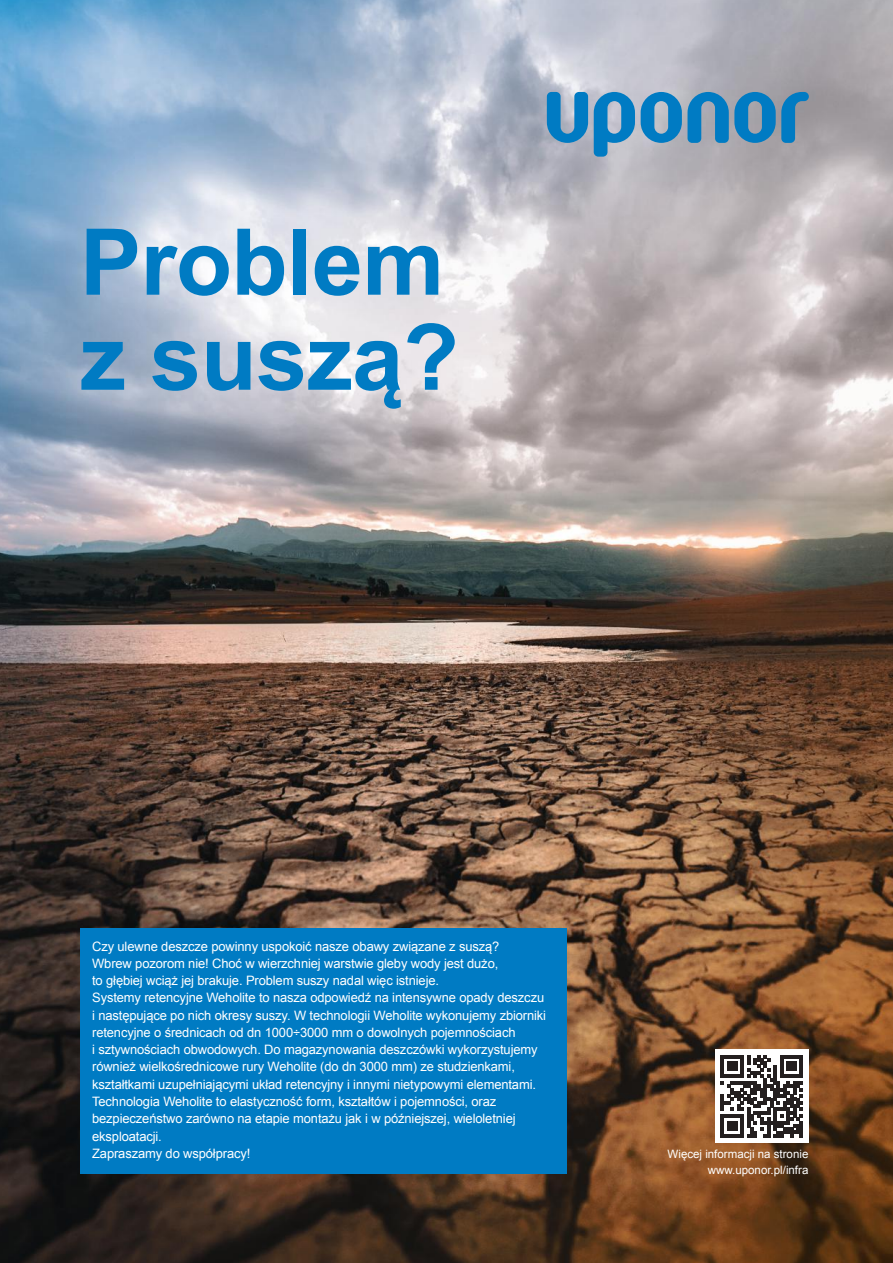
<style>
.page{position:relative;width:893px;height:1263px;background:#fff}
.page>*{position:absolute;margin:0;border:0;box-sizing:border-box;transform-origin:0 0}
.t1{font:700 92.1px/94.9px "Arial";letter-spacing:-.01em;color:#007bc3}
.t2{font:12.9px/17.2px "Arial";letter-spacing:-.01em;color:#fff}
.t3{font:11.55px/15.9px "Arial";color:#fff;text-align:right}
</style>
<div class="page">
<img style="left:0;top:0;width:893px;height:1263px">
<div style="left:80px;top:928px;width:487px;height:246px;background:#007bc3"></div>
<div style="left:715px;top:1049px;width:93px;height:94px;background:#fff"></div>
<svg style="left:721px;top:1055px;width:82px;height:82px"></svg>
<svg style="left:547px;top:92px;width:262px;height:65px;background:#6198bc"></svg>
<h1 class="t1" style="left:80px;top:218px;width:380px">Problem z suszą?</h1>
<p class="t2" style="left:92px;top:937px;width:455px">Czy ulewne deszcze powinny uspokoić nasze obawy związane z suszą?<br>Wbrew pozorom nie! Choć w wierzchniej warstwie gleby wody jest dużo,<br>to głębiej wciąż jej brakuje. Problem suszy nadal więc istnieje.<br>Systemy retencyjne Weholite to nasza odpowiedź na intensywne opady deszczu i następujące po nich okresy suszy. W technologii Weholite wykonujemy zbiorniki retencyjne o średnicach od dn 1000÷3000 mm o dowolnych pojemnościach<br>i sztywnościach obwodowych. Do magazynowania deszczówki wykorzystujemy również wielkośrednicowe rury Weholite (do dn 3000 mm) ze studzienkami, kształtkami uzupełniającymi układ retencyjny i innymi nietypowymi elementami.<br>Technologia Weholite to elastyczność form, kształtów i pojemności, oraz bezpieczeństwo zarówno na etapie montażu jak i w późniejszej, wieloletniej eksploatacji.<br>Zapraszamy do współpracy!</p>
<p class="t3" style="left:668px;top:1146px;width:142px">Więcej informacji na stronie www.uponor.pl/infra</p>
</div>
